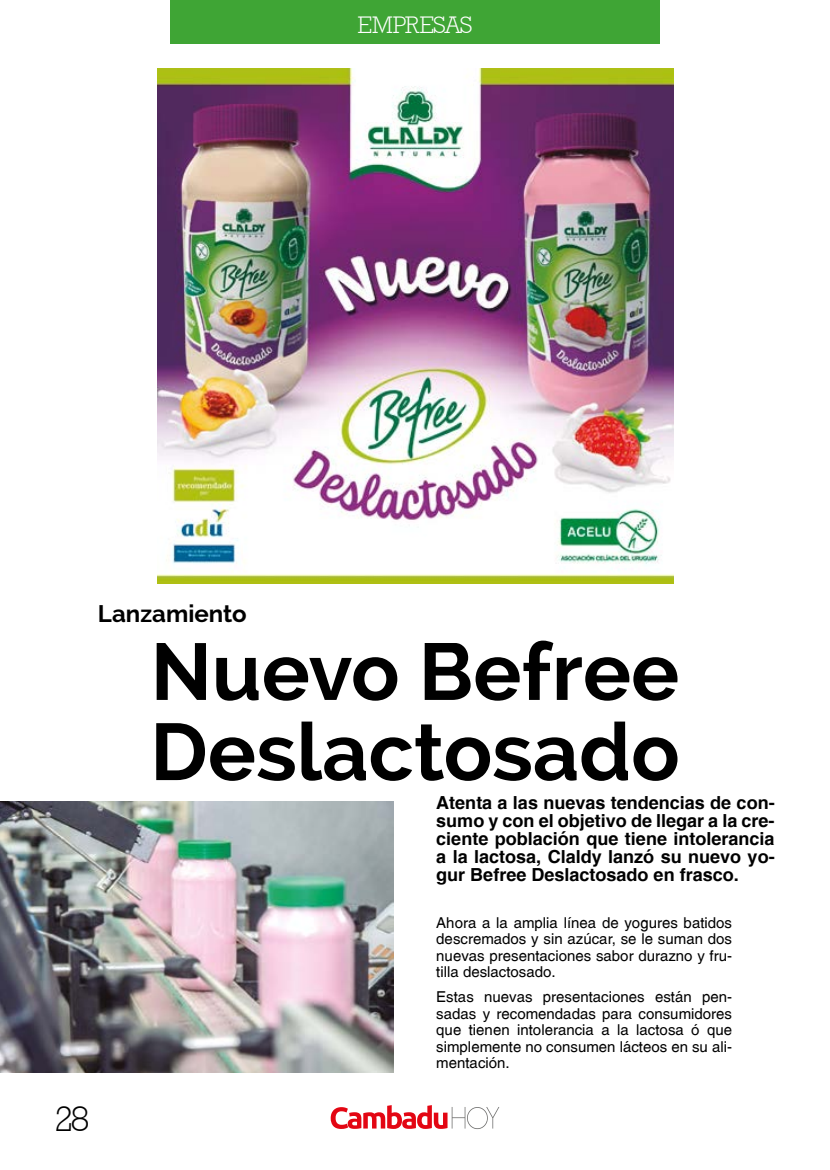
<style>
.page{position:relative;width:830px;height:1170px;background:#fff}
.page>*{position:absolute;margin:0;border:0;box-sizing:border-box;transform-origin:0 0}
.t1{font:700 80.1px/80.1px "Raleway";color:#000}
.t2{font:36px "Astute Light SSK";color:#000}
.t3{font:700 24px "Raleway";color:#000}
.t4{font:24px "Astute Light SSK";color:#fff}
.t5{font:700 18px/18px "Switzerland";color:#000;text-align:justify}
.t6{font:15px/16.5px "Switzerland Plain";color:#000;text-align:justify}
</style>
<div class="page">
<svg style="left:330px;top:1105px;width:169px;height:23px"></svg>
<div style="left:171px;top:0;width:488px;height:44px;background:#3fa535"></div>
<img style="left:157px;top:68px;width:515px;height:516px">
<img style="left:0;top:801px;width:393px;height:270px">
<h3 class="t4" style="left:358px;top:11px;width:116px">EMPRESAS</h3>
<h3 class="t3" style="left:98px;top:600px;width:150px">Lanzamiento</h3>
<h1 class="t1" style="left:150px;top:632px;width:530px">Nuevo Befree<br>Deslactosado</h1>
<p class="t5" style="left:436px;top:793px;width:340px">Atenta a las nuevas tendencias de con&shy;sumo y con el objetivo de llegar a la cre&shy;ciente población que tiene intolerancia a la lactosa, Claldy lanzó su nuevo yo&shy;gur Befree Deslactosado en frasco.</p>
<p class="t6" style="left:436px;top:914px;width:297px">Ahora a la amplia línea de yogures batidos descremados y sin azúcar, se le suman dos nuevas presentaciones sabor durazno y fru&shy;tilla deslactosado.</p>
<p class="t6" style="left:436px;top:988px;width:297px">Estas nuevas presentaciones están pen&shy;sadas y recomendadas para consumidores que tienen intolerancia a la lactosa ó que simplemente no consumen lácteos en su ali&shy;mentación.</p>
<h2 class="t2" style="left:55px;top:1098px;width:34px">28</h2>
</div>
